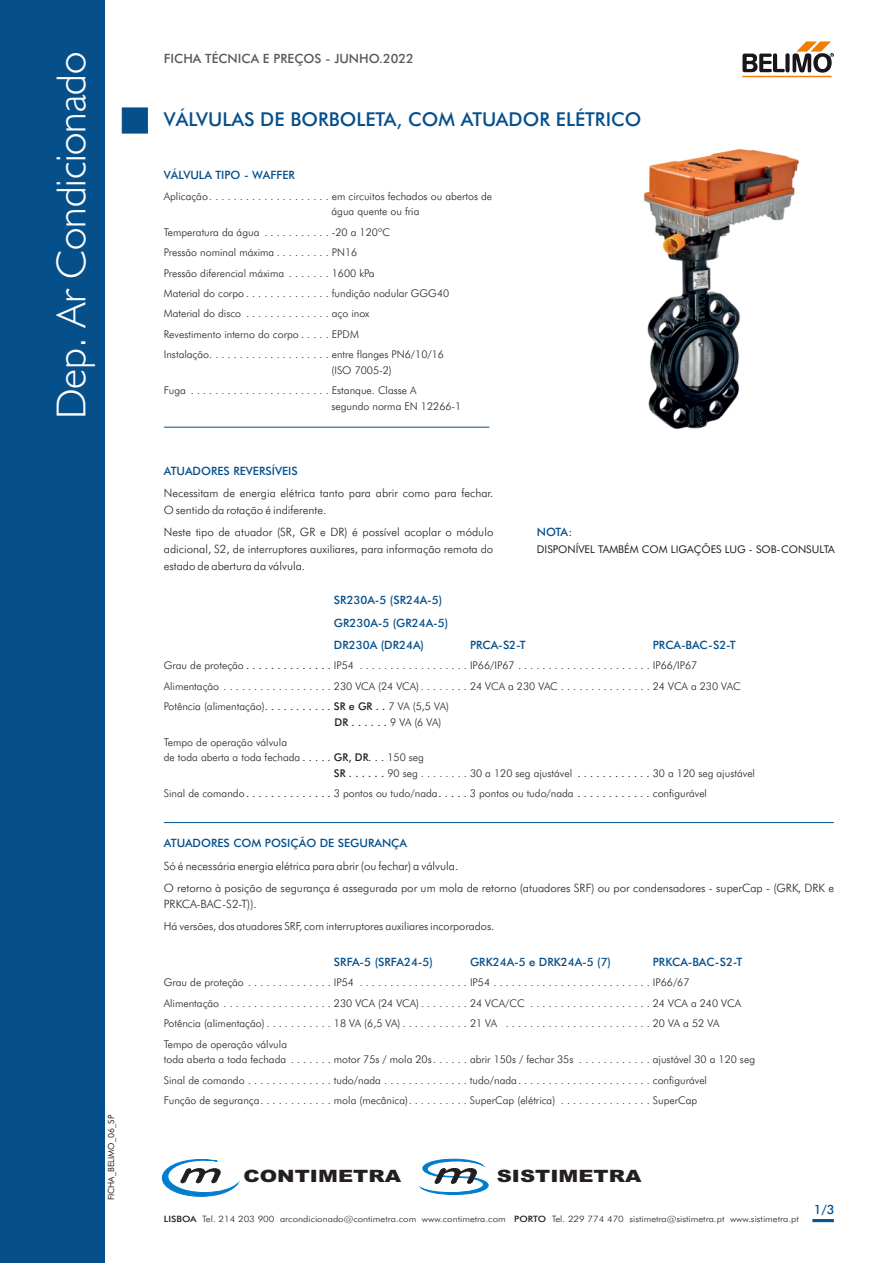
<style>
.page{position:relative;width:893px;height:1263px;background:#fff}
.page>*{position:absolute;margin:0;border:0;box-sizing:border-box;transform-origin:0 0}
.t1{font:300 42px "Humanist 521 BT";color:#fff}
.t2{font:500 19.2px "Futura BT";color:#054f8b}
.t3{font:900 16.95px "Arial";color:#231f20;scale:1.24 1}
.t4{font:500 12.75px "Futura BT";color:#57585a}
.t5{font:500 12.75px "Futura BT";color:#054f8b}
.t6{font:300 11.55px/16.8px "Futura BT";color:#231f20}
.t7{font:500 11.55px/22px "Futura BT";color:#054f8b}
.t8{font:300 11.1px "Futura BT";color:#231f20}
.t9{font:300 10.65px/20.4px "Futura BT";color:#231f20}
.t10{font:10.65px "Futura BT";color:#231f20}
.t11{font:500 10.65px "Futura BT";color:#231f20}
.t12{font:300 8.7px "Futura BT";color:#231f20;scale:1.1 1}
.t13{font:8.55px "Futura BT";color:#231f20}
.s1{font-weight:400}
.s2{font-weight:500}
.s3{font-weight:300}
</style>
<div class="page">
<div style="left:0;top:0;width:104px;height:1263px;background:#054f8b"></div>
<svg style="left:812px;top:1219px;width:22px;height:3px"></svg>
<svg style="left:162px;top:1159px;width:77px;height:38px"></svg>
<svg style="left:419px;top:1159px;width:69px;height:36px"></svg>
<svg style="left:121px;top:107px;width:27px;height:27px"></svg>
<hr style="left:742px;top:76px;width:90px;height:1px;background:#ee7f00">
<svg style="left:742px;top:41px;width:92px;height:32px"></svg>
<hr style="left:164px;top:822px;width:670px;height:1px;background:#054f8b">
<hr style="left:164px;top:427px;width:325px;height:1px;background:#054f8b">
<img style="left:644px;top:149px;width:155px;height:279px">
<h1 class="t1" style="left:53px;top:419px;width:369px;rotate:-90deg">Dep. Ar Condicionado</h1>
<p class="t13" style="left:108px;top:1200px;width:87px;rotate:-90deg">FICHA_BELIMO_06_SP</p>
<p class="t4" style="left:164px;top:53px;width:252px">FICHA TÉCNICA E PREÇOS - JUNHO.2022</p>
<h2 class="t2" style="left:164px;top:112px;width:479px">VÁLVULAS DE BORBOLETA, COM ATUADOR ELÉTRICO</h2>
<p class="t7" style="left:164px;top:165px;width:133px">VÁLVULA TIPO - WAFFER</p>
<p class="t9" style="left:332px;top:189px;width:162px;line-height:15.6px;text-indent:-168px">Aplicação. . . . . . . . . . . . . . . . . . . . em circuitos fechados ou abertos de água quente ou fria</p>
<p class="t9" style="left:164px;top:223px;width:287px">Temperatura da água . . . . . . . . . . . -20 a 120ºC<br>Pressão nominal máxima . . . . . . . . . PN16<br>Pressão diferencial máxima . . . . . . . 1600 kPa<br>Material do corpo . . . . . . . . . . . . . . fundição nodular GGG40<br>Material do disco . . . . . . . . . . . . . . aço inox<br>Revestimento interno do corpo . . . . . EPDM<br>Instalação. . . . . . . . . . . . . . . . . . . . entre flanges PN6/10/16</p>
<p class="t9" style="left:164px;top:361px;width:254px;text-indent:168px">(ISO 7005-2)<br>Fuga .......................Estanque. Classe A</p>
<p class="t9" style="left:331px;top:397px;width:131px">segundo norma EN 12266-1</p>
<p class="t7" style="left:164px;top:461px;width:136px">ATUADORES REVERSÍVEIS</p>
<p class="t6" style="left:164px;top:486px;width:331px">Necessitam de energia elétrica tanto para abrir como para fechar.<br>O sentido da rotação é indiferente.</p>
<p class="t6" style="left:164px;top:525px;width:331px;text-align:justify">Neste tipo de atuador (SR, GR e DR) é possível acoplar o módulo adicional, S2, de interruptores auxiliares, para informação remota do estado de abertura da válvula.</p>
<p class="t7" style="left:537px;top:522px;width:37px">NOTA:</p>
<p class="t10" style="left:537px;top:545px;width:300px">DISPONÍVEL TAMBÉM COM LIGAÇÕES LUG - SOB-CONSULTA</p>
<p class="t7" style="left:334px;top:590px;width:116px">SR230A-5 (SR24A-5)<br>GR230A-5 (GR24A-5)<br>DR230A (DR24A)</p>
<p class="t7" style="left:470px;top:634px;width:57px">PRCA-S2-T</p>
<p class="t7" style="left:653px;top:634px;width:84px">PRCA-BAC-S2-T</p>
<p class="t9" style="left:164px;top:656px;width:578px">Grau de proteção<span class="s1">..............</span>IP54 ..................IP66/IP67......................IP66/IP67<br>Alimentação ..................230 VCA (24 VCA)........24 VCA a 230 VAC...............24 VCA a 230 VAC<br>Potência (alimentação)<span class="s1">. . . . . . . . . . .</span> <span class="s2">SR e GR . .</span> 7 VA (5,5 VA)</p>
<p class="t11" style="left:335px;top:717px;width:108px">DR . . . . . . <span class="s3">9 VA (6 VA)</span></p>
<p class="t9" style="left:164px;top:733px;width:125px">Tempo de operação válvula</p>
<p class="t9" style="left:164px;top:748px;width:262px">de toda aberta a toda fechada <span class="s1">. . . . .</span> <span class="s2">GR, DR</span><span class="s1">. . .</span> 150 seg</p>
<p class="t9" style="left:334px;top:764px;width:423px"><span class="s2">SR . . . . . .</span> 90 seg . . . . . . . . 30 a 120 seg ajustável <span class="s1">. . . . . . . . . . . .</span> 30 a 120 seg ajustável</p>
<p class="t9" style="left:164px;top:784px;width:545px">Sinal de comando <span class="s1">. . . . . . . . . . . . . .</span> 3 pontos ou tudo/nada<span class="s1">. . . . .</span> 3 pontos ou tudo/nada <span class="s1">. . . . . . . . . . . .</span> configurável</p>
<p class="t7" style="left:164px;top:833px;width:245px">ATUADORES COM POSIÇÃO DE SEGURANÇA</p>
<p class="t6" style="left:164px;top:855px;width:672px;line-height:22px">Só é necessária energia elétrica para abrir (ou fechar) a válvula.<br>O retorno à posição de segurança é assegurada por um mola de retorno (atuadores SRF) ou por condensadores - superCap - (GRK, DRK e</p>
<p class="t6" style="left:164px;top:897px;width:94px">PRKCA-BAC-S2-T)).</p>
<p class="t8" style="left:164px;top:921px;width:332px">Há versões, dos atuadores SRF, com interruptores auxiliares incorporados.</p>
<p class="t7" style="left:334px;top:952px;width:101px">SRFA-5 (SRFA24-5)</p>
<p class="t7" style="left:470px;top:952px;width:143px">GRK24A-5 e DRK24A-5 (7)</p>
<p class="t7" style="left:653px;top:952px;width:91px">PRKCA-BAC-S2-T</p>
<p class="t9" style="left:164px;top:973px;width:579px">Grau de proteção ..............IP54 ..................IP54..........................IP66/67<br>Alimentação ..................230 VCA (24 VCA)........24 VCA/CC ....................24 VCA a 240 VCA Potência (alimentação)...........18 VA (6,5 VA)...........21 VA ........................20 VA a 52 VA Tempo de operação válvula</p>
<p class="t9" style="left:164px;top:1050px;width:593px">toda aberta a toda fechada . . . . . . . motor 75s / mola 20s. . . . . . abrir 150s / fechar 35s . . . . . . . . . . . . ajustável 30 a 120 seg<br>Sinal de comando..............tudo/nada..............tudo/nada......................configurável<br>Função de segurança. . . . . . . . . . . . mola (mecânica). . . . . . . . . . SuperCap (elétrica) . . . . . . . . . . . . . . . SuperCap</p>
<h3 class="t3" style="left:243px;top:1169px;width:129px">CONTIMETRA</h3>
<h3 class="t3" style="left:497px;top:1169px;width:118px">SISTIMETRA</h3>
<p class="t12" style="left:164px;top:1215px;width:579px"><span class="s2">LISBOA</span> Tel. 214 203 900 arcondicionado@contimetra.com www.contimetra.com <span class="s2">PORTO</span> Tel. 229 774 470 sistimetra@sistimetra.pt www.sistimetra.pt</p>
<p class="t5" style="left:814px;top:1204px;width:22px">1/3</p>
</div>
